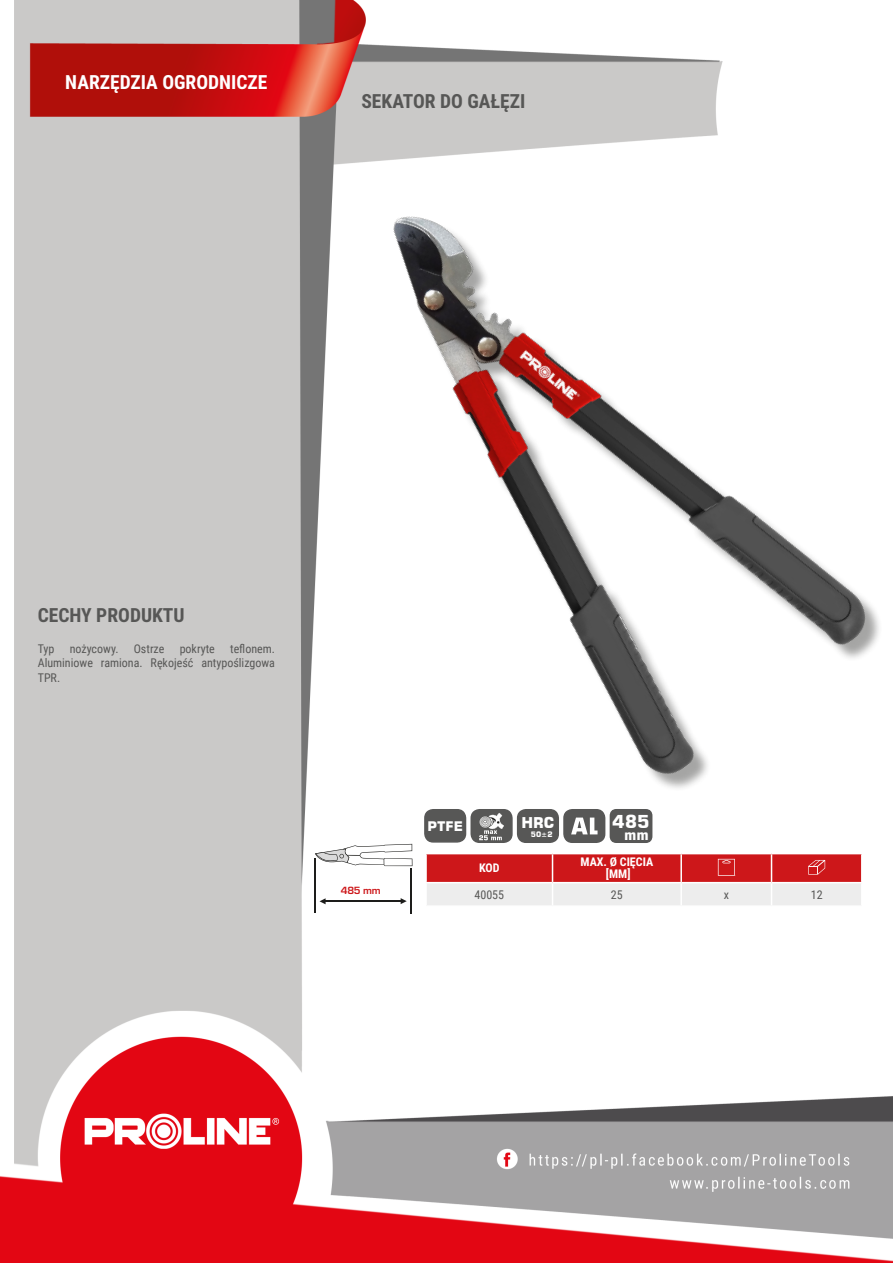
<style>
.page{position:relative;width:893px;height:1263px;background:#fff}
.page>*{position:absolute;margin:0;border:0;box-sizing:border-box;transform-origin:0 0}
.NagĹ_Ăłwek{font:700 19.5px "Roboto Condensed";color:#fff}
.Lewo_bez_dzielenia{font:700 19.5px "Roboto Condensed";color:#575756}
.MateriaĹ__CECHY{font:700 19.5px "Roboto Condensed";color:#575756}
.t1{font:700 17.85px "Square 721 BT";color:#fff}
.t2{font:700 14.85px "Square 721 BT";color:#fff}
.t3{font:700 14.4px "Square 721 BT";color:#fff}
.t4{font:700 13.2px "Square 721 BT";color:#fff}
.Opisy{font:12px/14.4px "Roboto Condensed";color:#575756;text-align:justify}
.Ĺšrodek_bez_dzieleni{font:700 12px "Roboto Condensed";color:#fff}
.Indeks{font:12px "Roboto Condensed";color:#575756}
.Center{font:12px "Roboto Condensed";color:#575756}
.Ĺšrodek__wymuszenie{font:700 12px "Roboto Condensed";color:#fff}
.Tabelka_nagĹ_Ăłwek{font:700 12px "Roboto Condensed";color:#fff}
.t5{font:700 10.8px "Eurostile TOT";color:#cd171a}
.t6{font:700 7.5px "Square 721 BT";color:#fff}
</style>
<div class="page">
<img style="left:0;top:0;width:893px;height:1263px">
<img style="left:288px;top:129px;width:601px;height:667px">
<hr style="left:315px;top:858px;width:1px;height:54px;background:#1d1d1b">
<hr style="left:410px;top:868px;width:2px;height:46px;background:#1d1d1b">
<hr style="left:323px;top:901px;width:79px;height:1px;background:#1d1d1b">
<svg style="left:319px;top:898px;width:7px;height:6px"></svg>
<svg style="left:401px;top:898px;width:6px;height:6px"></svg>
<svg style="left:315px;top:844px;width:97px;height:22px"></svg>
<hr style="left:425px;top:854px;width:2px;height:28px;background:#fff">
<hr style="left:425px;top:883px;width:2px;height:22px;background:#fff">
<hr style="left:771px;top:853px;width:92px;height:1px;background:#fff">
<hr style="left:425px;top:853px;width:127px;height:1px;background:#fff">
<hr style="left:425px;top:882px;width:127px;height:1px;background:#fff">
<hr style="left:771px;top:882px;width:92px;height:1px;background:#fff">
<hr style="left:425px;top:905px;width:127px;height:2px;background:#fff">
<hr style="left:552px;top:905px;width:129px;height:2px;background:#fff">
<hr style="left:681px;top:905px;width:90px;height:2px;background:#fff">
<hr style="left:771px;top:905px;width:92px;height:2px;background:#fff">
<svg style="left:426px;top:853px;width:436px;height:52px;background:#dd7f81"></svg>
<div style="left:425px;top:810px;width:40px;height:32px;background:#575756;border-radius:8px"></div>
<div style="left:424px;top:809px;width:42px;height:33px;border:1px solid #575756;border-radius:8px"></div>
<div style="left:471px;top:810px;width:41px;height:32px;background:#575756;border-radius:8px"></div>
<div style="left:470px;top:809px;width:43px;height:34px;border:1px solid #575756;border-radius:8px"></div>
<svg style="left:479px;top:813px;width:25px;height:27px"></svg>
<div style="left:518px;top:810px;width:40px;height:32px;background:#575756;border-radius:8px"></div>
<div style="left:517px;top:809px;width:42px;height:34px;border:1px solid #575756;border-radius:8px"></div>
<div style="left:564px;top:810px;width:41px;height:32px;background:#575756;border-radius:8px"></div>
<div style="left:563px;top:809px;width:42px;height:34px;border:1px solid #575756;border-radius:8px"></div>
<svg style="left:571px;top:817px;width:26px;height:17px"></svg>
<div style="left:610px;top:809px;width:42px;height:34px;background:#575756;border-radius:7px"></div>
<p class="NagĹ_Ăłwek" style="left:65px;top:69px;width:204px">NARZĘDZIA OGRODNICZE</p>
<p class="Lewo_bez_dzielenia" style="left:361px;top:88px;width:165px">SEKATOR DO GAŁĘZI</p>
<p class="MateriaĹ__CECHY" style="left:38px;top:601px;width:148px">CECHY PRODUKTU</p>
<p class="Opisy" style="left:38px;top:641px;width:18px">Typ</p>
<p class="Opisy" style="left:70px;top:641px;width:50px">nożycowy.</p>
<p class="Opisy" style="left:134px;top:641px;width:32px">Ostrze</p>
<p class="Opisy" style="left:180px;top:641px;width:37px">pokryte</p>
<p class="Opisy" style="left:38px;top:641px;width:239px;text-indent:192px">teflonem.<br>Aluminiowe ramiona. Rękojeść antypoślizgowa TPR.</p>
<p class="t5" style="left:341px;top:884px;width:41px">485 mm</p>
<p class="t4" style="left:428px;top:818px;width:37px">PTFE</p>
<p class="t2" style="left:521px;top:814px;width:34px">HRC</p>
<p class="t6" style="left:531px;top:830px;width:23px">50±2</p>
<p class="t1" style="left:612px;top:811px;width:39px">485</p>
<p class="t3" style="left:624px;top:825px;width:26px">mm</p>
<p class="Tabelka_nagĹ_Ăłwek" style="left:479px;top:860px;width:22px">KOD</p>
<p class="Ĺšrodek_bez_dzieleni" style="left:580px;top:854px;width:74px">MAX. Ø CIĘCIA</p>
<p class="Ĺšrodek__wymuszenie" style="left:606px;top:866px;width:26px">[MM]</p>
<p class="Indeks" style="left:474px;top:886px;width:31px">40055</p>
<p class="Center" style="left:611px;top:886px;width:13px">25</p>
<p class="Center" style="left:724px;top:886px;width:7px">x</p>
<p class="Center" style="left:811px;top:886px;width:13px">12</p>
</div>
